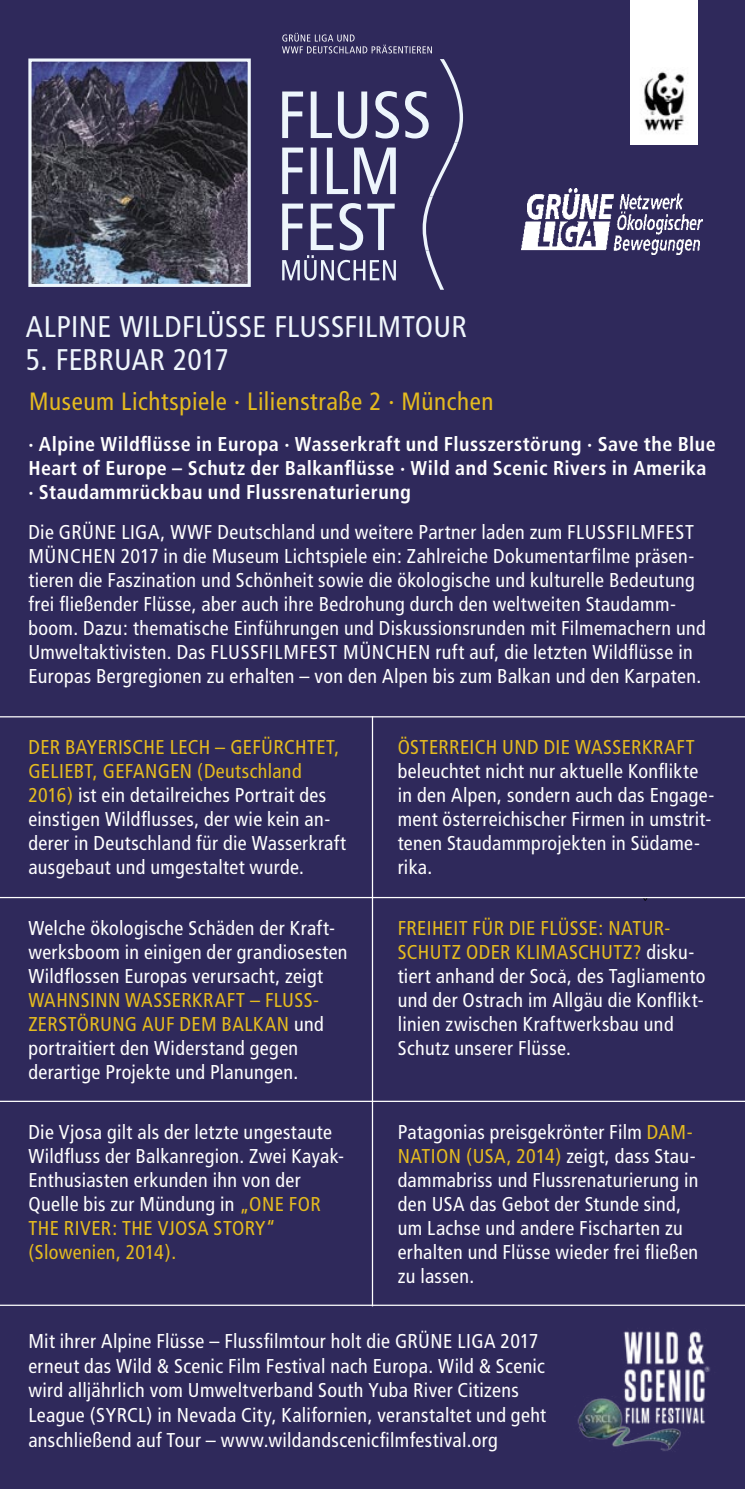
<style>
.page{position:relative;width:745px;height:1489px;background:#fff}
.page>*{position:absolute;margin:0;border:0;box-sizing:border-box;transform-origin:0 0}
.t1{font:condensed 29.75px "Frutiger";letter-spacing:.01em;color:#eff6fc}
.t2{font:condensed 25px "Frutiger";letter-spacing:.025em;color:#e5bb1f}
.t3{font:condensed 20px/24px "Frutiger";letter-spacing:.02em;color:#fff}
.t4{font:700 condensed 20px/24px "Frutiger";letter-spacing:.025em;color:#fff}
.s1{color:#e5bb1f}
</style>
<div class="page">
<div style="left:0;top:0;width:744px;height:1488px;background:#2f295b"></div>
<hr style="left:0;top:716px;width:744px;height:1px;background:#fff">
<hr style="left:0;top:896px;width:744px;height:2px;background:#fff">
<hr style="left:0;top:1100px;width:744px;height:1px;background:#fff">
<hr style="left:371px;top:716px;width:2px;height:590px;background:#fff">
<hr style="left:0;top:1304px;width:744px;height:1px;background:#fff">
<img style="left:577px;top:1331px;width:133px;height:120px">
<img style="left:32px;top:62px;width:214px;height:221px">
<div style="left:28px;top:58px;width:222px;height:229px;border:3px solid #eff6fc"></div>
<svg style="left:282px;top:33px;width:149px;height:20px"></svg>
<svg style="left:282px;top:59px;width:181px;height:231px"></svg>
<img style="left:521px;top:189px;width:181px;height:65px">
<img style="left:630px;top:0;width:66px;height:145px">
<p class="t1" style="left:26px;top:309px;width:442px">ALPINE WILDFLÜSSE FLUSSFILMTOUR</p>
<p class="t1" style="left:26px;top:342px;width:204px">5. FEBRUAR 2017</p>
<p class="t2" style="left:29px;top:387px;width:465px">Museum Lichtspiele · Lilienstraße 2 · München</p>
<p class="t4" style="left:28px;top:432px;width:688px">· Alpine Wildflüsse in Europa · Wasserkraft und Flusszerstörung · Save the Blue<br>Heart of Europe – Schutz der Balkanflüsse · Wild and Scenic Rivers in Amerika · Staudammrückbau und Flussrenaturierung</p>
<p class="t3" style="left:28px;top:520px;width:678px">Die GRÜNE LIGA, WWF Deutschland und weitere Partner laden zum FLUSSFILMFEST MÜNCHEN 2017 in die Museum Lichtspiele ein: Zahlreiche Dokumentarfilme präsen&shy;tieren die Faszination und Schönheit sowie die ökologische und kulturelle Bedeutung frei fließender Flüsse, aber auch ihre Bedrohung durch den weltweiten Staudamm&shy;boom. Dazu: thematische Einführungen und Diskussionsrunden mit Filmemachern und Umweltaktivisten. Das FLUSSFILMFEST MÜNCHEN ruft auf, die letzten Wildflüsse in Europas Bergregionen zu erhalten – von den Alpen bis zum Balkan und den Karpaten.</p>
<p class="t3" style="left:28px;top:735px;width:319px"><span class="s1">DER BAYERISCHE LECH – GEFÜRCHTET, GELIEBT, GEFANGEN (Deutschland 2016)</span> ist ein detailreiches Portrait des einstigen Wildflusses, der wie kein an&shy;derer in Deutschland für die Wasserkraft ausgebaut und umgestaltet wurde.</p>
<p class="t3" style="left:397px;top:735px;width:318px"><span class="s1">ÖSTERREICH UND DIE WASSERKRAFT </span>beleuchtet nicht nur aktuelle Konflikte in den Alpen, sondern auch das Engage&shy;ment österreichischer Firmen in umstrit&shy;tenen Staudammprojekten in Südame&shy;rika.</p>
<p class="t3" style="left:28px;top:916px;width:320px">Welche ökologische Schäden der Kraft&shy;werksboom in einigen der grandiosesten Wildflossen Europas verursacht, zeigt <span class="s1">WAHNSINN WASSERKRAFT – FLUSS-ZERSTÖRUNG AUF DEM BALKAN</span> und portraitiert den Widerstand gegen derartige Projekte und Planungen.</p>
<p class="t3" style="left:397px;top:916px;width:309px"><span class="s1">FREIHEIT FÜR DIE FLÜSSE: NATUR-SCHUTZ ODER KLIMASCHUTZ?</span> disku&shy;tiert anhand der Soca, des Tagliamento und der Ostrach im Allgäu die Konflikt&shy;linien zwischen Kraftwerksbau und Schutz unserer Flüsse.</p>
<p class="t3" style="left:28px;top:1119px;width:317px">Die Vjosa gilt als der letzte ungestaute<br>Wildfluss der Balkanregion. Zwei Kayak-<br>Enthusiasten erkunden ihn von der<br>Quelle bis zur Mündung in <span class="s1">„ONE FOR<br>THE RIVER: THE VJOSA STORY“ (Slowenien, 2014).</span></p>
<p class="t3" style="left:397px;top:1119px;width:302px">Patagonias preisgekrönter Film <span class="s1">DAM-NATION (USA, 2014)</span> zeigt, dass Stau&shy;dammabriss und Flussrenaturierung in den USA das Gebot der Stunde sind, um Lachse und andere Fischarten zu erhalten und Flüsse wieder frei fließen zu lassen.</p>
<p class="t3" style="left:28px;top:1328px;width:519px">Mit ihrer Alpine Flüsse – Flussfilmtour holt die GRÜNE LIGA 2017 erneut das Wild &amp; Scenic Film Festival nach Europa. Wild &amp; Scenic wird alljährlich vom Umweltverband South Yuba River Citizens League (SYRCL) in Nevada City, Kalifornien, veranstaltet und geht anschließend auf Tour – www.wildandscenicfilmfestival.org</p>
</div>
